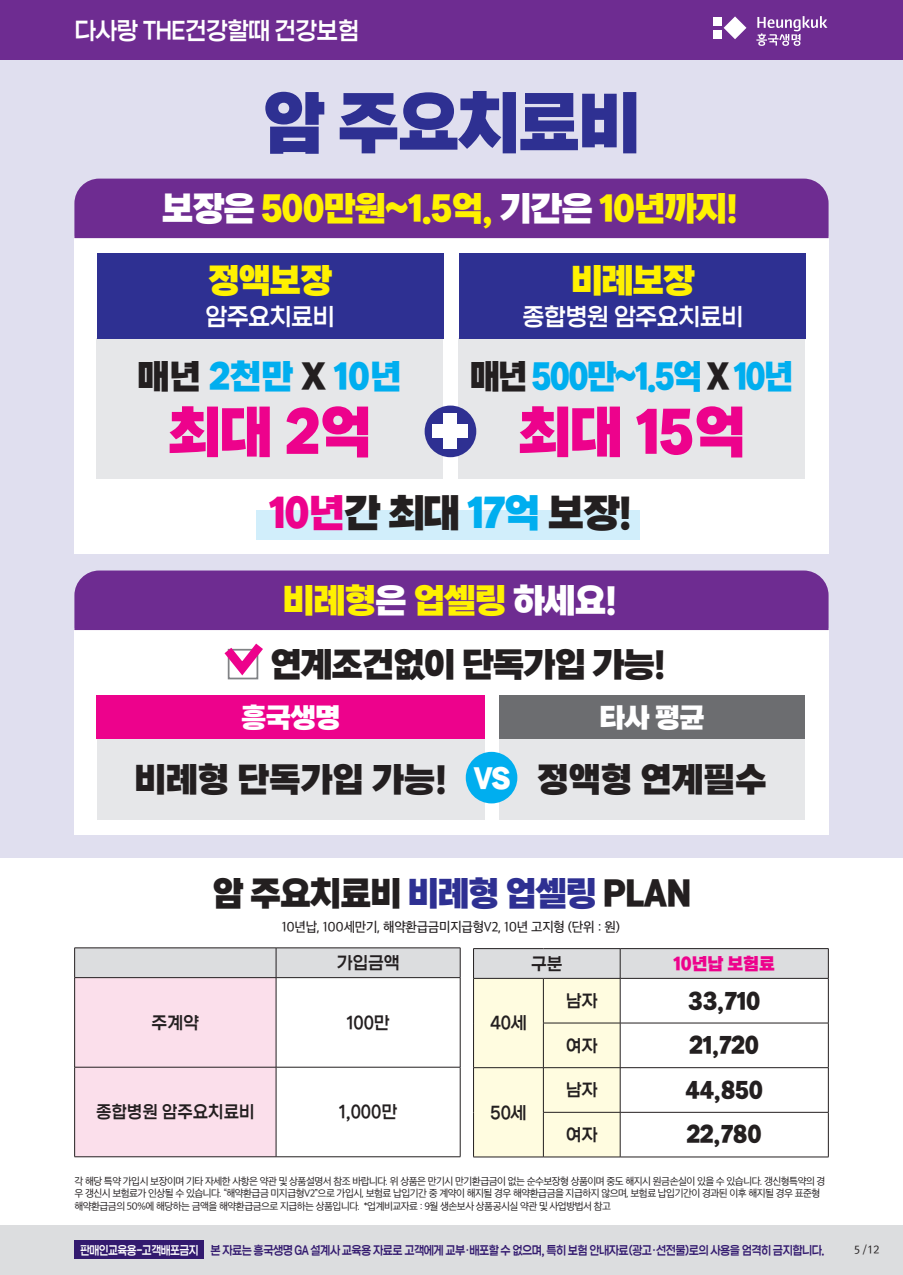
<style>
.page{position:relative;width:903px;height:1275px;background:#fff}
.page>*{position:absolute;margin:0;border:0;box-sizing:border-box;transform-origin:0 0}
.t1{font:70px "Rix Dongnim Dotum SEPBK";letter-spacing:-.025em;color:#2e3092;scale:.93 1}
.t2{font:57.75px "Rix Dongnim Gothic SEPBK";color:#ed028c;scale:.95 1}
.t3{font:40.25px "Rix Dongnim Gothic SEPBK";letter-spacing:-.025em;color:#231f20;scale:.95 1}
.t4{font:35px "Rix Dongnim Gothic SEPBK";letter-spacing:-.025em;color:#fff101;scale:.95 1}
.t5{font:35px "Rix Dongnim Gothic SEPBK";letter-spacing:-.025em;color:#231f20;scale:.95 1}
.t6{font:35px "Rix Dongnim Gothic SEPBK";letter-spacing:-.025em;color:#231f20;scale:.93 1}
.t7{font:35px "Rix Dongnim Gothic SEPBK";letter-spacing:-.05em;color:#00aeef;scale:.88 1}
.t8{font:35px "Rix Dongnim Gothic SEPBK";color:#231f20;scale:.95 1}
.t9{font:35px "Rix Dongnim Gothic SEPBK";letter-spacing:-.05em;color:#00aeef;scale:.95 1}
.t10{font:28px "Rix Dongnim Gothic SEPBK";letter-spacing:-.025em;color:#fff;scale:.95 1}
.t11{font:24.5px "Rix Dongnim Gothic SEPSB";letter-spacing:-.025em;color:#fff;scale:.95 1}
.t12{font:24.5px "Rix Dongnim Gothic SEPSB";letter-spacing:-.025em;color:#fff;scale:.93 1}
.t13{font:22.75px "Rix Dongnim Gothic SEPBK";color:#231f20;scale:.95 1}
.t14{font:17.5px "Rix Dongnim Gothic SEPSB";color:#231f20;scale:.95 1}
.t15{font:17.5px "Rix Dongnim Gothic SEPSB";color:#231f20;scale:.93 1}
.t16{font:17.5px "Rix Dongnim Gothic SEPBK";color:#ed028c;scale:.95 1}
.t17{font:500 14px "Apple SD Gothic Neo";letter-spacing:-.025em;color:#231f20;scale:.95 1}
.t18{font:12.25px "Rix Dongnim Gothic SEPSB";letter-spacing:-.05em;color:#331a6f;scale:.88 1}
.t19{font:10.5px/12.6px "Apple SD Gothic Neo";letter-spacing:-.05em;color:#231f20}
.t20{font:10.5px "Rix Go SEPM";color:#231f20}
.s1{color:#fff}
.s2{color:#231f20}
.s3{color:#ed028c}
.s4{color:#00aeef}
.s5{color:#2e3092}
</style>
<div class="page">
<div style="left:0;top:1225px;width:903px;height:50px;background:#dcdddf"></div>
<div style="left:74px;top:1241px;width:130px;height:18px;background:#331a6f"></div>
<hr style="left:473px;top:948px;width:70px;height:1px;background:#231f20">
<hr style="left:543px;top:948px;width:77px;height:1px;background:#231f20">
<hr style="left:620px;top:948px;width:208px;height:1px;background:#231f20">
<svg style="left:473px;top:949px;width:356px;height:208px"></svg>
<hr style="left:473px;top:978px;width:70px;height:1px;background:#231f20">
<hr style="left:473px;top:979px;width:1px;height:44px;background:#231f20">
<hr style="left:473px;top:1023px;width:1px;height:45px;background:#231f20">
<hr style="left:543px;top:978px;width:77px;height:1px;background:#231f20">
<hr style="left:620px;top:978px;width:208px;height:1px;background:#231f20">
<hr style="left:543px;top:979px;width:1px;height:44px;background:#231f20">
<hr style="left:620px;top:979px;width:1px;height:44px;background:#231f20">
<hr style="left:828px;top:979px;width:1px;height:44px;background:#231f20">
<hr style="left:543px;top:1023px;width:77px;height:1px;background:#231f20">
<hr style="left:543px;top:1023px;width:1px;height:44px;background:#231f20">
<hr style="left:620px;top:1023px;width:208px;height:1px;background:#231f20">
<hr style="left:620px;top:1023px;width:1px;height:44px;background:#231f20">
<hr style="left:828px;top:1023px;width:1px;height:44px;background:#231f20">
<hr style="left:474px;top:1067px;width:69px;height:1px;background:#231f20">
<hr style="left:473px;top:1068px;width:1px;height:44px;background:#231f20">
<hr style="left:473px;top:1112px;width:1px;height:45px;background:#231f20">
<hr style="left:473px;top:1157px;width:70px;height:1px;background:#231f20">
<hr style="left:543px;top:1067px;width:77px;height:1px;background:#231f20">
<hr style="left:543px;top:1068px;width:1px;height:44px;background:#231f20">
<hr style="left:620px;top:1067px;width:208px;height:1px;background:#231f20">
<hr style="left:620px;top:1068px;width:1px;height:44px;background:#231f20">
<hr style="left:828px;top:1068px;width:1px;height:44px;background:#231f20">
<hr style="left:543px;top:1112px;width:77px;height:1px;background:#231f20">
<hr style="left:543px;top:1112px;width:1px;height:45px;background:#231f20">
<hr style="left:620px;top:1112px;width:208px;height:1px;background:#231f20">
<hr style="left:620px;top:1112px;width:1px;height:45px;background:#231f20">
<hr style="left:828px;top:1112px;width:1px;height:45px;background:#231f20">
<hr style="left:543px;top:1157px;width:77px;height:1px;background:#231f20">
<hr style="left:620px;top:1157px;width:208px;height:1px;background:#231f20">
<hr style="left:74px;top:947px;width:202px;height:1px;background:#231f20">
<hr style="left:276px;top:947px;width:184px;height:1px;background:#231f20">
<svg style="left:74px;top:948px;width:387px;height:209px"></svg>
<hr style="left:276px;top:1156px;width:184px;height:1px;background:#231f20">
<hr style="left:460px;top:978px;width:1px;height:89px;background:#231f20">
<hr style="left:460px;top:1067px;width:1px;height:89px;background:#231f20">
<hr style="left:276px;top:977px;width:184px;height:1px;background:#231f20">
<hr style="left:276px;top:1067px;width:184px;height:1px;background:#231f20">
<hr style="left:74px;top:1156px;width:202px;height:1px;background:#231f20">
<hr style="left:74px;top:978px;width:1px;height:89px;background:#231f20">
<hr style="left:74px;top:1067px;width:1px;height:89px;background:#231f20">
<hr style="left:74px;top:977px;width:202px;height:1px;background:#231f20">
<hr style="left:276px;top:978px;width:1px;height:89px;background:#231f20">
<hr style="left:276px;top:1067px;width:1px;height:89px;background:#231f20">
<hr style="left:74px;top:1067px;width:202px;height:1px;background:#231f20">
<div style="left:0;top:60px;width:903px;height:798px;background:#e0dfef"></div>
<div style="left:74px;top:236px;width:754px;height:318px;background:#fff"></div>
<div style="left:74px;top:628px;width:754px;height:207px;background:#fff"></div>
<div style="left:0;top:0;width:903px;height:60px;background:#6e2c91"></div>
<div style="left:74px;top:179px;width:754px;height:59px;background:#6e2c91"></div>
<svg style="left:723px;top:16px;width:23px;height:23px"></svg>
<div style="left:713px;top:17px;width:8px;height:9px;background:#fff"></div>
<div style="left:713px;top:30px;width:8px;height:9px;background:#fff"></div>
<svg style="left:756px;top:16px;width:71px;height:30px"></svg>
<div style="left:97px;top:338px;width:346px;height:141px;background:#e6e7e9"></div>
<div style="left:97px;top:739px;width:387px;height:80px;background:#e6e7e9"></div>
<div style="left:499px;top:739px;width:305px;height:80px;background:#e6e7e9"></div>
<div style="left:459px;top:338px;width:346px;height:141px;background:#e6e7e9"></div>
<div style="left:97px;top:253px;width:346px;height:86px;background:#2e3092"></div>
<div style="left:97px;top:696px;width:388px;height:43px;background:#ed028c"></div>
<div style="left:499px;top:696px;width:306px;height:43px;background:#6c6d70"></div>
<div style="left:460px;top:253px;width:346px;height:86px;background:#2e3092"></div>
<div style="left:425px;top:406px;width:51px;height:51px;background:#2e3092;border-radius:50%"></div>
<div style="left:444px;top:414px;width:13px;height:35px;background:#fff"></div>
<div style="left:433px;top:425px;width:35px;height:13px;background:#fff"></div>
<div style="left:257px;top:510px;width:383px;height:29px;background:#d1eefb"></div>
<svg style="left:74px;top:570px;width:754px;height:110px"></svg>
<div style="left:466px;top:752px;width:51px;height:51px;background:#00aeef;border-radius:50%"></div>
<p class="t12" style="left:74px;top:18px;width:308px">다사랑 THE건강할때 건강보험</p>
<p class="t1" style="left:263px;top:86px;width:407px">암 주요치료비</p>
<p class="t4" style="left:162px;top:190px;width:607px"><span class="s1">보장은</span> 500만원~1.5억, <span class="s1">기간은</span> 10년까지!</p>
<p class="t4" style="left:208px;top:262px;width:132px">정액보장</p>
<p class="t11" style="left:205px;top:304px;width:138px">암주요치료비</p>
<p class="t9" style="left:138px;top:358px;width:279px"><span class="s2">매년</span> 2천만 <span class="s2">X</span> 10년</p>
<p class="t2" style="left:168px;top:402px;width:216px">최대 2억</p>
<p class="t4" style="left:571px;top:262px;width:132px">비례보장</p>
<p class="t11" style="left:522px;top:304px;width:234px">종합병원 암주요치료비</p>
<p class="t7" style="left:470px;top:358px;width:369px"><span class="s2">매년</span> 500만~1.5억 <span class="s2">X</span> 10년</p>
<p class="t2" style="left:518px;top:402px;width:241px">최대 15억</p>
<p class="t3" style="left:269px;top:491px;width:383px"><span class="s3">10년</span>간 최대 <span class="s4">17억</span> 보장!</p>
<p class="t4" style="left:283px;top:582px;width:353px">비례형<span class="s1">은</span> 업셀링 <span class="s1">하세요!</span></p>
<p class="t5" style="left:270px;top:645px;width:418px">연계조건없이 단독가입 가능!</p>
<p class="t10" style="left:241px;top:703px;width:106px">흥국생명</p>
<p class="t10" style="left:599px;top:703px;width:112px">타사 평균</p>
<p class="t8" style="left:134px;top:761px;width:330px">비례형 단독가입 가능!</p>
<p class="t5" style="left:537px;top:761px;width:243px">정액형 연계필수</p>
<p class="t10" style="left:473px;top:764px;width:40px">VS</p>
<p class="t6" style="left:213px;top:875px;width:516px">암 주요치료비 <span class="s5">비례형 업셀링</span> PLAN</p>
<p class="t17" style="left:282px;top:919px;width:357px">10년납, 100세만기, 해약환급금미지급형V2, 10년 고지형 (단위 : 원)</p>
<p class="t14" style="left:531px;top:954px;width:35px">구분</p>
<p class="t16" style="left:674px;top:954px;width:108px">10년납 보험료</p>
<p class="t14" style="left:337px;top:953px;width:68px">가입금액</p>
<p class="t14" style="left:152px;top:1013px;width:51px">주계약</p>
<p class="t14" style="left:346px;top:1013px;width:47px">100만</p>
<p class="t15" style="left:96px;top:1103px;width:172px">종합병원 암주요치료비</p>
<p class="t14" style="left:339px;top:1103px;width:63px">1,000만</p>
<p class="t14" style="left:490px;top:1014px;width:40px">40세</p>
<p class="t14" style="left:490px;top:1103px;width:40px">50세</p>
<p class="t14" style="left:566px;top:991px;width:35px">남자</p>
<p class="t13" style="left:688px;top:989px;width:77px">33,710</p>
<p class="t14" style="left:566px;top:1036px;width:35px">여자</p>
<p class="t13" style="left:689px;top:1033px;width:75px">21,720</p>
<p class="t14" style="left:566px;top:1081px;width:35px">남자</p>
<p class="t13" style="left:685px;top:1078px;width:83px">44,850</p>
<p class="t14" style="left:566px;top:1125px;width:35px">여자</p>
<p class="t13" style="left:687px;top:1123px;width:80px">22,780</p>
<p class="t19" style="left:74px;top:1175px;width:752px">각 해당 특약 가입시 보장이며 기타 자세한 사항은 약관 및 상품설명서 참조 바랍니다. 위 상품은 만기시 만기환급금이 없는 순수보장형 상품이며 중도 해지시 원금손실이 있을 수 있습니다. 갱신형특약의 경 우 갱신시 보험료가 인상될 수 있습니다. “해약환급금 미지급형V2”으로 가입시, 보험료 납입기간 중 계약이 해지될 경우 해약환급금을 지급하지 않으며, 보험료 납입기간이 경과된 이후 해지될 경우 표준형 해약환급금의 50%에 해당하는 금액을 해약환급금으로 지급하는 상품입니다. *업계비교자료 : 9월 생손보사 상품공시실 약관 및 사업방법서 참고</p>
<p class="t18" style="left:80px;top:1244px;width:847px"><span class="s1">판매인교육용-고객배포금지</span> 본 자료는 흥국생명 GA 설계사 교육용 자료로 고객에게 교부·배포할 수 없으며, 특히 보험 안내자료(광고·선전물)로의 사용을 엄격히 금지합니다.</p>
<p class="t20" style="left:854px;top:1244px;width:27px">5 /12</p>
</div>
